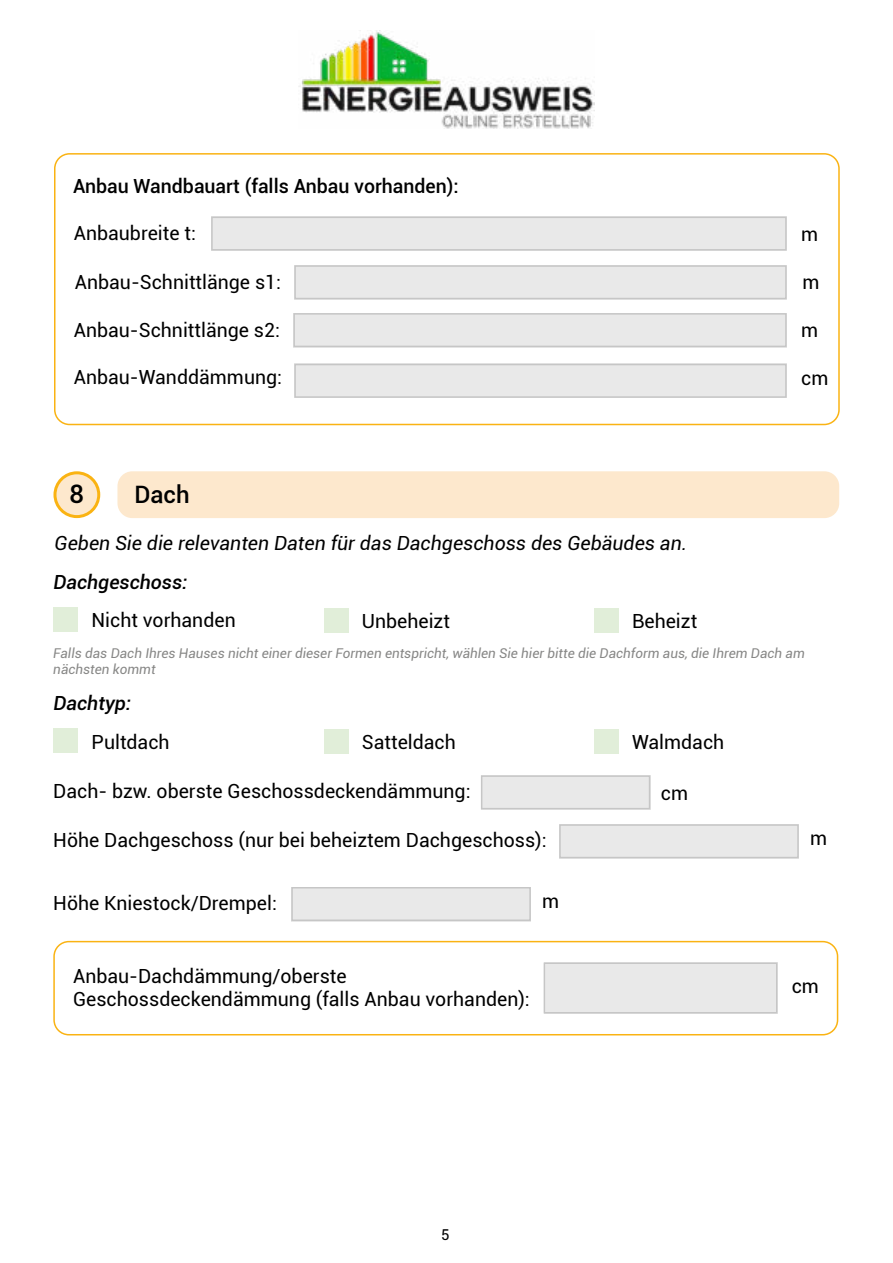
<style>
.page{position:relative;width:893px;height:1263px;background:#fff}
.page>*{position:absolute;margin:0;border:0;box-sizing:border-box;transform-origin:0 0}
.t1{font:500 25.5px "Roboto";color:#000}
.t2{font:500 24px "Roboto";color:#000}
.t3{font:19.5px/23.4px "Roboto";color:#000}
.t4{font:italic 19.5px "Roboto";color:#000}
.t5{font:500 19.5px "Roboto";color:#000}
.t6{font:italic 500 19.5px "Roboto";color:#000}
.t7{font:15px "Roboto";color:#000}
.t8{font:italic 13.5px/16.2px "Roboto";color:#878786}
</style>
<div class="page">
<img style="left:299px;top:31px;width:295px;height:97px">
<div style="left:54px;top:153px;width:786px;height:272px;border:2px solid #fab313;border-radius:15px"></div>
<div style="left:117px;top:471px;width:722px;height:47px;background:#fde8cd;border-radius:15px"></div>
<div style="left:55px;top:473px;width:44px;height:44px;background:#fde8cd;border-radius:50%"></div>
<div style="left:53px;top:471px;width:47px;height:47px;border:3px solid #fab313;border-radius:50%"></div>
<div style="left:53px;top:941px;width:785px;height:94px;border:2px solid #fab313;border-radius:15px"></div>
<div style="left:211px;top:217px;width:576px;height:34px;background:#e9e9e9"></div>
<div style="left:211px;top:217px;width:576px;height:34px;border:1px solid #c6c6c6"></div>
<div style="left:294px;top:265px;width:493px;height:34px;background:#e9e9e9"></div>
<div style="left:294px;top:265px;width:493px;height:34px;border:1px solid #c6c6c6"></div>
<div style="left:293px;top:313px;width:494px;height:34px;background:#e9e9e9"></div>
<div style="left:293px;top:313px;width:494px;height:34px;border:1px solid #c6c6c6"></div>
<div style="left:294px;top:364px;width:493px;height:34px;background:#e9e9e9"></div>
<div style="left:294px;top:364px;width:493px;height:34px;border:1px solid #c6c6c6"></div>
<div style="left:53px;top:607px;width:25px;height:25px;background:#e1eed9"></div>
<div style="left:324px;top:608px;width:25px;height:24px;background:#e1eed9"></div>
<div style="left:594px;top:608px;width:25px;height:24px;background:#e1eed9"></div>
<div style="left:53px;top:729px;width:25px;height:24px;background:#e1eed9"></div>
<div style="left:324px;top:729px;width:25px;height:25px;background:#e1eed9"></div>
<div style="left:594px;top:729px;width:25px;height:25px;background:#e1eed9"></div>
<div style="left:481px;top:775px;width:169px;height:34px;background:#e9e9e9"></div>
<div style="left:481px;top:775px;width:169px;height:34px;border:1px solid #c6c6c6"></div>
<div style="left:291px;top:887px;width:240px;height:34px;background:#e9e9e9"></div>
<div style="left:291px;top:887px;width:240px;height:34px;border:1px solid #c6c6c6"></div>
<div style="left:544px;top:962px;width:233px;height:51px;background:#e9e9e9"></div>
<div style="left:544px;top:962px;width:233px;height:51px;border:2px solid #c6c6c6"></div>
<div style="left:559px;top:824px;width:240px;height:34px;background:#e9e9e9"></div>
<div style="left:559px;top:824px;width:240px;height:34px;border:1px solid #c6c6c6"></div>
<p class="t5" style="left:73px;top:177px;width:387px">Anbau Wandbauart (falls Anbau vorhanden):</p>
<p class="t3" style="left:74px;top:223px;width:124px">Anbaubreite t:</p>
<p class="t3" style="left:801px;top:223px;width:19px">m</p>
<p class="t3" style="left:75px;top:271px;width:208px">Anbau-Schnittlänge s1:</p>
<p class="t3" style="left:802px;top:272px;width:19px">m</p>
<p class="t3" style="left:74px;top:319px;width:208px">Anbau-Schnittlänge s2:</p>
<p class="t3" style="left:801px;top:320px;width:19px">m</p>
<p class="t3" style="left:74px;top:367px;width:210px">Anbau-Wanddämmung:</p>
<p class="t3" style="left:801px;top:367px;width:29px">cm</p>
<h1 class="t1" style="left:70px;top:483px;width:16px">8</h1>
<p class="t2" style="left:134px;top:484px;width:57px">Dach</p>
<p class="t4" style="left:55px;top:535px;width:634px">Geben Sie die relevanten Daten für das Dachgeschoss des Gebäudes an.</p>
<p class="t6" style="left:53px;top:574px;width:135px">Dachgeschoss:</p>
<p class="t3" style="left:92px;top:610px;width:146px">Nicht vorhanden</p>
<p class="t3" style="left:362px;top:611px;width:90px">Unbeheizt</p>
<p class="t3" style="left:632px;top:611px;width:67px">Beheizt</p>
<p class="t8" style="left:53px;top:646px;width:753px">Falls das Dach Ihres Hauses nicht einer dieser Formen entspricht, wählen Sie hier bitte die Dachform aus, die Ihrem Dach am nächsten kommt</p>
<p class="t6" style="left:53px;top:695px;width:79px">Dachtyp:</p>
<p class="t3" style="left:92px;top:731px;width:80px">Pultdach</p>
<p class="t3" style="left:362px;top:732px;width:95px">Satteldach</p>
<p class="t3" style="left:632px;top:732px;width:94px">Walmdach</p>
<p class="t3" style="left:53px;top:780px;width:419px">Dach- bzw. oberste Geschossdeckendämmung:</p>
<p class="t3" style="left:661px;top:782px;width:29px">cm</p>
<p class="t3" style="left:53px;top:829px;width:495px">Höhe Dachgeschoss (nur bei beheiztem Dachgeschoss):</p>
<p class="t3" style="left:810px;top:828px;width:19px">m</p>
<p class="t3" style="left:53px;top:893px;width:225px">Höhe Kniestock/Drempel:</p>
<p class="t3" style="left:542px;top:891px;width:19px">m</p>
<p class="t3" style="left:73px;top:965px;width:458px">Anbau-Dachdämmung/oberste<br>Geschossdeckendämmung (falls Anbau vorhanden):</p>
<p class="t7" style="left:441px;top:1228px;width:10px">5</p>
<p class="t3" style="left:792px;top:973px;width:29px">сm</p>
</div>
